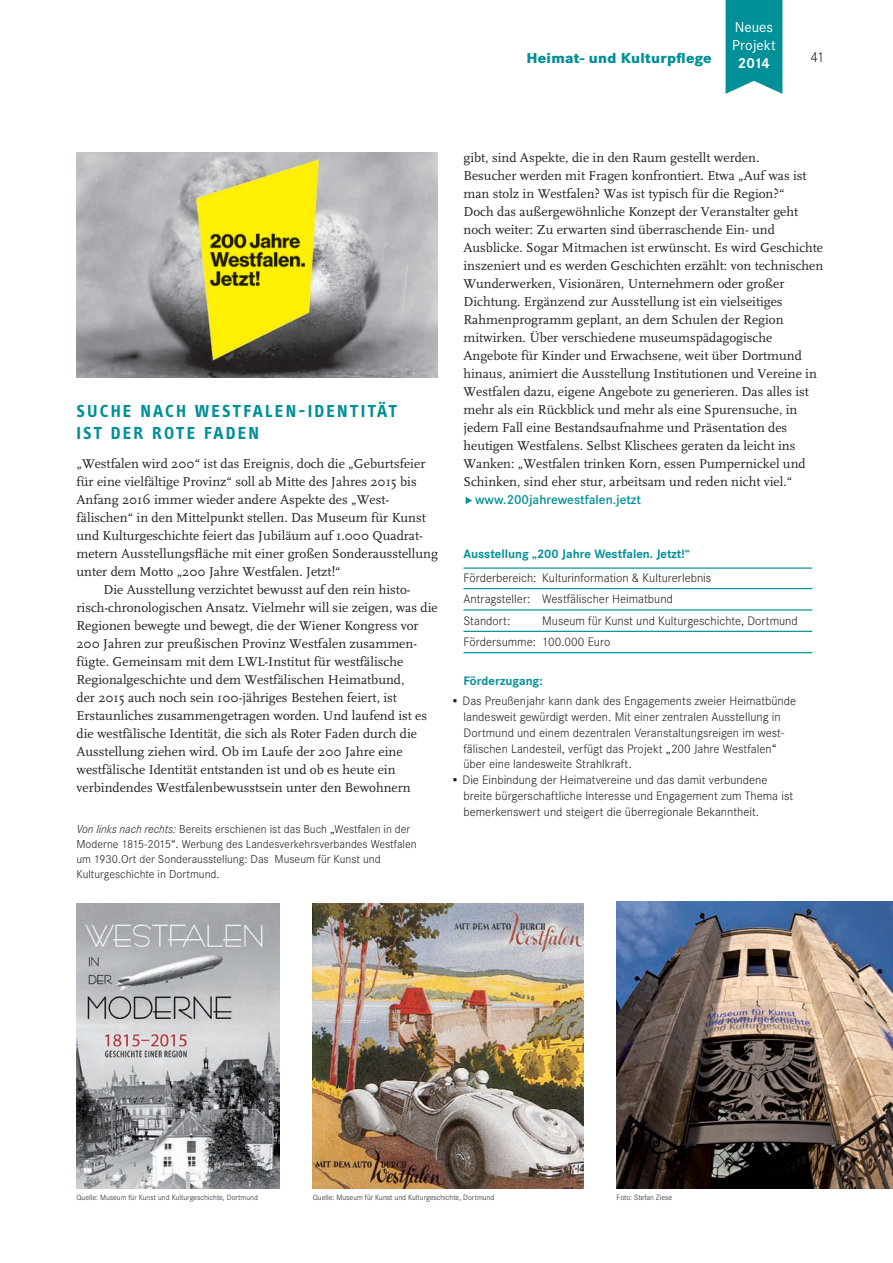
<style>
.page{position:relative;width:893px;height:1263px;background:#fff}
.page>*{position:absolute;margin:0;border:0;box-sizing:border-box;transform-origin:0 0}
.t1{font:18px/22.5px "Info Text Bold Tf";letter-spacing:.12em;color:#009097}
.t2{font:800 15px "Corporate S";letter-spacing:.02em;color:#009097}
.t3{font:15px/18px "Corporate S";color:#fff}
.t4{font:700 15px "Corporate S";color:#fff}
.t5{font:300 15px "Corporate S";color:#231f20}
.t6{font:13.5px/18px "FF Scala";color:#231f20}
.t7{font:600 13.5px "Corporate S";color:#009097}
.t8{font:300 12.75px/15.8px "Corporate S";color:#231f20}
.t9{font:700 12.75px "Corporate S";color:#009097}
.t10{font:300 12px/15px "Corporate S";color:#231f20}
.t11{font:300 7.8px "Corporate S";color:#231f20}
.s1{font-style:italic}
</style>
<div class="page">
<img style="left:76px;top:903px;width:204px;height:286px">
<img style="left:313px;top:903px;width:270px;height:286px">
<img style="left:616px;top:901px;width:277px;height:288px">
<img style="left:76px;top:153px;width:362px;height:225px">
<hr style="left:463px;top:567px;width:349px;height:2px;background:#009097">
<hr style="left:463px;top:588px;width:349px;height:1px;background:#009097">
<hr style="left:463px;top:609px;width:349px;height:2px;background:#009097">
<hr style="left:463px;top:631px;width:349px;height:1px;background:#009097">
<hr style="left:463px;top:652px;width:349px;height:1px;background:#009097">
<svg style="left:725px;top:0;width:57px;height:94px;background:#14989f"></svg>
<p class="t2" style="left:526px;top:52px;width:187px">Heimat- und Kulturpflege</p>
<p class="t3" style="left:732px;top:19px;width:45px">Neues<br>Projekt</p>
<p class="t4" style="left:738px;top:57px;width:34px">2014</p>
<p class="t5" style="left:810px;top:51px;width:16px">41</p>
<h1 class="t1" style="left:76px;top:402px;width:322px">SUCHE NACH WESTFALEN-IDENTITÄT<br>IST DER ROTE FADEN</h1>
<p class="t6" style="left:76px;top:455px;width:350px">„Westfalen wird 200“ ist das Ereignis, doch die „Geburtsfeier</p>
<p class="t6" style="left:76px;top:473px;width:342px">für eine vielfältige Provinz“ soll ab Mitte des Jahres 2015 bis</p>
<p class="t6" style="left:76px;top:491px;width:314px">Anfang 2016 immer wieder andere Aspekte des „West-</p>
<p class="t6" style="left:76px;top:509px;width:351px">fälischen“ in den Mittelpunkt stellen. Das Museum für Kunst</p>
<p class="t6" style="left:76px;top:527px;width:348px">und Kulturgeschichte feiert das Jubiläum auf 1.000 Quadrat-</p>
<p class="t6" style="left:76px;top:545px;width:363px">metern Ausstellungsfläche mit einer großen Sonderausstellung</p>
<p class="t6" style="left:76px;top:563px;width:266px">unter dem Motto „200 Jahre Westfalen. Jetzt!“</p>
<p class="t6" style="left:103px;top:581px;width:308px">Die Ausstellung verzichtet bewusst auf den rein histo-</p>
<p class="t6" style="left:76px;top:599px;width:363px">risch-chronologischen Ansatz. Vielmehr will sie zeigen, was die</p>
<p class="t6" style="left:76px;top:617px;width:344px">Regionen bewegte und bewegt, die der Wiener Kongress vor</p>
<p class="t6" style="left:76px;top:635px;width:342px">200 Jahren zur preußischen Provinz Westfalen zusammen-</p>
<p class="t6" style="left:76px;top:653px;width:328px">fügte. Gemeinsam mit dem LWL-Institut für westfälische</p>
<p class="t6" style="left:76px;top:671px;width:329px">Regionalgeschichte und dem Westfälischen Heimatbund,</p>
<p class="t6" style="left:76px;top:689px;width:322px">der 2015 auch noch sein 100-jähriges Bestehen feiert, ist</p>
<p class="t6" style="left:76px;top:707px;width:352px">Erstaun liches zusammengetragen worden. Und laufend ist es</p>
<p class="t6" style="left:76px;top:725px;width:342px">die westfälische Identität, die sich als Roter Faden durch die</p>
<p class="t6" style="left:76px;top:743px;width:328px">Ausstellung ziehen wird. Ob im Laufe der 200 Jahre eine</p>
<p class="t6" style="left:76px;top:761px;width:321px">westfälische Identität entstanden ist und ob es heute ein</p>
<p class="t6" style="left:76px;top:779px;width:336px">verbindendes Westfalenbewusstsein unter den Bewohnern</p>
<p class="t10" style="left:76px;top:823px;width:342px"><span class="s1">Von links nach rechts:</span> Bereits erschienen ist das Buch „Westfalen in der Moderne 1815-2015“. Werbung des Landesverkehrsverbandes Westfalen um 1930.Ort der Sonderausstellung: Das Museum für Kunst und Kulturgeschichte in Dortmund.</p>
<p class="t6" style="left:463px;top:149px;width:361px">gibt, sind Aspekte, die in den Raum gestellt werden.<br>Besucher werden mit Fragen konfrontiert. Etwa „Auf was ist man stolz in Westfalen? Was ist typisch für die Region?“<br>Doch das außergewöhnliche Konzept der Veranstalter geht noch weiter: Zu erwarten sind überraschende Ein- und Ausblicke. Sogar Mitmachen ist erwünscht. Es wird Geschichte inszeniert und es werden Geschichten erzählt: von technischen Wunderwerken, Visionären, Unternehmern oder großer Dichtung. Ergänzend zur Ausstellung ist ein vielseitiges Rahmenprogramm geplant, an dem Schulen der Region mitwirken. Über verschiedene museumspädagogische Angebote für Kinder und Erwachsene, weit über Dortmund hinaus, animiert die Ausstellung Institutionen und Vereine in Westfalen dazu, eigene Angebote zu generieren. Das alles ist mehr als ein Rückblick und mehr als eine Spurensuche, in jedem Fall eine Bestandsaufnahme und Präsentation des heutigen Westfalens. Selbst Klischees geraten da leicht ins Wanken: „Westfalen trinken Korn, essen Pumpernickel und Schinken, sind eher stur, arbeitsam und reden nicht viel.“</p>
<p class="t7" style="left:463px;top:494px;width:179px">◆ www.200jahrewestfalen.jetzt</p>
<p class="t9" style="left:463px;top:549px;width:228px">Ausstellung „200 Jahre Westfalen. Jetzt!“</p>
<p class="t8" style="left:463px;top:568px;width:249px;line-height:21.5px">Förderbereich: Kulturinformation &amp; Kulturerlebnis<br>Antragsteller: Westfälischer Heimatbund<br>Standort:</p>
<p class="t8" style="left:463px;top:611px;width:336px;line-height:21.5px;text-indent:79px">Museum für Kunst und Kulturgeschichte, Dortmund<br>Fördersumme: 100.000 Euro</p>
<p class="t9" style="left:463px;top:676px;width:81px">Förderzugang:</p>
<p class="t8" style="left:463px;top:694px;width:334px;text-indent:-13px">• Das Preußenjahr kann dank des Engagements zweier Heimatbünde landesweit gewürdigt werden. Mit einer zentralen Ausstellung in Dortmund und einem dezentralen Veranstaltungsreigen im west&shy;fälischen Landesteil, verfügt das Projekt „200 Jahre Westfalen“ über eine landesweite Strahlkraft.</p>
<p class="t8" style="left:463px;top:773px;width:331px;text-indent:-13px">• Die Einbindung der Heimatvereine und das damit verbundene breite bürgerschaftliche Interesse und Engagement zum Thema ist bemerkenswert und steigert die überregionale Bekanntheit.</p>
<p class="t11" style="left:76px;top:1194px;width:183px">Quelle: Museum für Kunst und Kulturgeschichte, Dortmund</p>
<p class="t11" style="left:313px;top:1194px;width:183px">Quelle: Museum für Kunst und Kulturgeschichte, Dortmund</p>
<p class="t11" style="left:616px;top:1194px;width:57px">Foto: Stefan Ziese</p>
</div>
